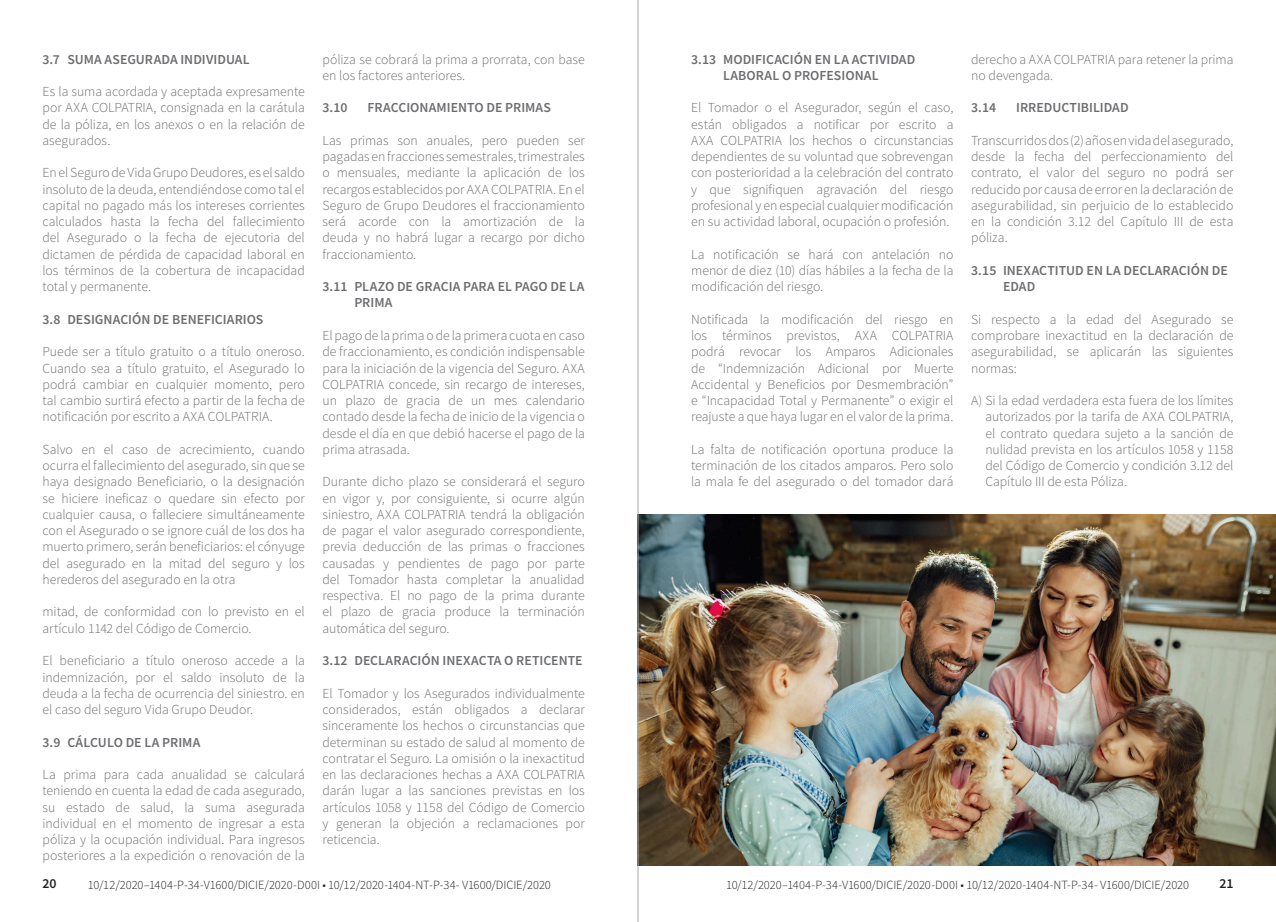
<style>
.page{position:relative;width:1276px;height:922px;background:#fff}
.page>*{position:absolute;margin:0;border:0;box-sizing:border-box;transform-origin:0 0}
.Parrafo{font:300 13.75px/16.2px "Source Sans Pro";letter-spacing:-.005em;color:#6c6d70;text-align:justify}
._1_1{font:600 13.75px/16.2px "Source Sans Pro";color:#6c6d70}
.t1{font:600 13.75px "Source Sans Pro";color:#231f20}
.t2{font:300 12.5px "Source Sans Pro";letter-spacing:-.005em;color:#231f20}
</style>
<div class="page">
<img style="left:638px;top:514px;width:637px;height:351px">
<hr style="left:637px;top:0;width:1px;height:921px;background:#a8a9ad">
<p class="_1_1" style="left:43px;top:51px;width:209px">3.7 SUMA ASEGURADA INDIVIDUAL</p>
<p class="Parrafo" style="left:43px;top:83px;width:264px">Es la suma acordada y aceptada expresamente por AXA COLPATRIA, consignada en la carátula de la póliza, en los anexos o en la relación de asegurados.</p>
<p class="Parrafo" style="left:43px;top:165px;width:264px">En el Seguro de Vida Grupo Deudores, es el saldo insoluto de la deuda, entendiéndose como tal el capital no pagado más los intereses corrientes calculados hasta la fecha del fallecimiento del Asegurado o la fecha de ejecutoria del dictamen de pérdida de capacidad laboral en los términos de la cobertura de incapacidad total y permanente.</p>
<p class="_1_1" style="left:43px;top:311px;width:222px">3.8 DESIGNACIÓN DE BENEFICIARIOS</p>
<p class="Parrafo" style="left:43px;top:343px;width:264px">Puede ser a título gratuito o a título oneroso.<br>Cuando sea a título gratuito, el Asegurado lo podrá cambiar en cualquier momento, pero tal cambio surtirá efecto a partir de la fecha de notificación por escrito a AXA COLPATRIA.</p>
<p class="Parrafo" style="left:43px;top:441px;width:264px">Salvo en el caso de acrecimiento, cuando ocurra el fallecimiento del asegurado, sin que se haya designado Beneficiario, o la designación se hiciere ineficaz o quedare sin efecto por cualquier causa, o falleciere simultáneamente con el Asegurado o se ignore cuál de los dos ha muerto primero, serán beneficiarios: el cónyuge del asegurado en la mitad del seguro y los herederos del asegurado en la otra</p>
<p class="Parrafo" style="left:43px;top:603px;width:264px">mitad, de conformidad con lo previsto en el artículo 1142 del Código de Comercio.</p>
<p class="Parrafo" style="left:43px;top:652px;width:264px">El beneficiario a título oneroso accede a la indemnización, por el saldo insoluto de la deuda a la fecha de ocurrencia del siniestro. en el caso del seguro Vida Grupo Deudor.</p>
<p class="_1_1" style="left:43px;top:733px;width:159px">3.9 CÁLCULO DE LA PRIMA</p>
<p class="Parrafo" style="left:43px;top:766px;width:264px">La prima para cada anualidad se calculará teniendo en cuenta la edad de cada asegurado, su estado de salud, la suma asegurada individual en el momento de ingresar a esta póliza y la ocupación individual. Para ingresos posteriores a la expedición o renovación de la</p>
<p class="Parrafo" style="left:322px;top:51px;width:264px">póliza se cobrará la prima a prorrata, con base en los factores anteriores.</p>
<p class="_1_1" style="left:322px;top:99px;width:26px">3.10</p>
<p class="_1_1" style="left:367px;top:99px;width:185px">FRACCIONAMIENTO DE PRIMAS</p>
<p class="Parrafo" style="left:322px;top:132px;width:264px">Las primas son anuales, pero pueden ser pagadas en fracciones semestrales, trimestrales o mensuales, mediante la aplicación de los recargos establecidos por AXA COLPATRIA. En el Seguro de Grupo Deudores el fraccionamiento será acorde con la amortización de la deuda y no habrá lugar a recargo por dicho fraccionamiento.</p>
<p class="_1_1" style="left:354px;top:278px;width:231px;text-indent:-32px">3.11 PLAZO DE GRACIA PARA EL PAGO DE LA<br>PRIMA</p>
<p class="Parrafo" style="left:322px;top:327px;width:264px">El pago de la prima o de la primera cuota en caso de fraccionamiento, es condición indispensable para la iniciación de la vigencia del Seguro. AXA COLPATRIA concede, sin recargo de intereses, un plazo de gracia de un mes calendario contado desde la fecha de inicio de la vigencia o desde el día en que debió hacerse el pago de la prima atrasada.</p>
<p class="Parrafo" style="left:322px;top:473px;width:264px">Durante dicho plazo se considerará el seguro en vigor y, por consiguiente, si ocurre algún siniestro, AXA COLPATRIA tendrá la obligación de pagar el valor asegurado correspondiente, previa deducción de las primas o fracciones causadas y pendientes de pago por parte del Tomador hasta completar la anualidad respectiva. El no pago de la prima durante el plazo de gracia produce la terminación automática del seguro.</p>
<p class="_1_1" style="left:322px;top:652px;width:261px">3.12 DECLARACIÓN INEXACTA O RETICENTE</p>
<p class="Parrafo" style="left:322px;top:685px;width:264px">El Tomador y los Asegurados individualmente considerados, están obligados a declarar sinceramente los hechos o circunstancias que determinan su estado de salud al momento de contratar el Seguro. La omisión o la inexactitud en las declaraciones hechas a AXA COLPATRIA darán lugar a las sanciones previstas en los artículos 1058 y 1158 del Código de Comercio y generan la objeción a reclamaciones por reticencia.</p>
<p class="_1_1" style="left:691px;top:51px;width:226px;text-align:center">3.13 MODIFICACIÓN EN LA ACTIVIDAD<br>LABORAL O PROFESIONAL</p>
<p class="Parrafo" style="left:691px;top:100px;width:264px">El Tomador o el Asegurador, según el caso, están obligados a notificar por escrito a AXA COLPATRIA los hechos o circunstancias dependientes de su voluntad que sobrevengan con posterioridad a la celebración del contrato y que signifiquen agravación del riesgo profesional y en especial cualquier modificación en su actividad laboral, ocupación o profesión.</p>
<p class="Parrafo" style="left:691px;top:246px;width:264px">La notificación se hará con antelación no menor de diez (10) días hábiles a la fecha de la modificación del riesgo.</p>
<p class="Parrafo" style="left:691px;top:311px;width:264px">Notificada la modificación del riesgo en los términos previstos, AXA COLPATRIA podrá revocar los Amparos Adicionales de “Indemnización Adicional por Muerte Accidental y Beneficios por Desmembración” e “Incapacidad Total y Permanente” o exigir el reajuste a que haya lugar en el valor de la prima.</p>
<p class="Parrafo" style="left:691px;top:441px;width:264px">La falta de notificación oportuna produce la terminación de los citados amparos. Pero solo la mala fe del asegurado o del tomador dará</p>
<p class="Parrafo" style="left:971px;top:51px;width:264px">derecho a AXA COLPATRIA para retener la prima no devengada.</p>
<p class="_1_1" style="left:971px;top:99px;width:26px">3.14</p>
<p class="_1_1" style="left:1016px;top:99px;width:114px">IRREDUCTIBILIDAD</p>
<p class="Parrafo" style="left:971px;top:132px;width:264px">Transcurridos dos (2) años en vida del asegurado, desde la fecha del perfeccionamiento del contrato, el valor del seguro no podrá ser reducido por causa de error en la declaración de asegurabilidad, sin perjuicio de lo establecido en la condición 3.12 del Capítulo III de esta póliza.</p>
<p class="_1_1" style="left:1003px;top:262px;width:226px;text-indent:-32px">3.15 INEXACTITUD EN LA DECLARACIÓN DE<br>EDAD</p>
<p class="Parrafo" style="left:971px;top:311px;width:264px">Si respecto a la edad del Asegurado se comprobare inexactitud en la declaración de asegurabilidad, se aplicarán las siguientes normas:</p>
<p class="Parrafo" style="left:985px;top:392px;width:250px;text-indent:-14px">A) Si la edad verdadera esta fuera de los límites autorizados por la tarifa de AXA COLPATRIA, el contrato quedara sujeto a la sanción de nulidad prevista en los artículos 1058 y 1158 del Código de Comercio y condición 3.12 del Capítulo III de esta Póliza.</p>
<p class="t1" style="left:43px;top:874px;width:16px">20</p>
<p class="t2" style="left:88px;top:876px;width:464px">10/12/2020–1404-P-34-V1600/DICIE/2020-D00I • 10/12/2020-1404-NT-P-34- V1600/DICIE/2020</p>
<p class="t2" style="left:726px;top:876px;width:464px">10/12/2020–1404-P-34-V1600/DICIE/2020-D00I • 10/12/2020-1404-NT-P-34- V1600/DICIE/2020</p>
<p class="t1" style="left:1219px;top:874px;width:16px">21</p>
</div>
